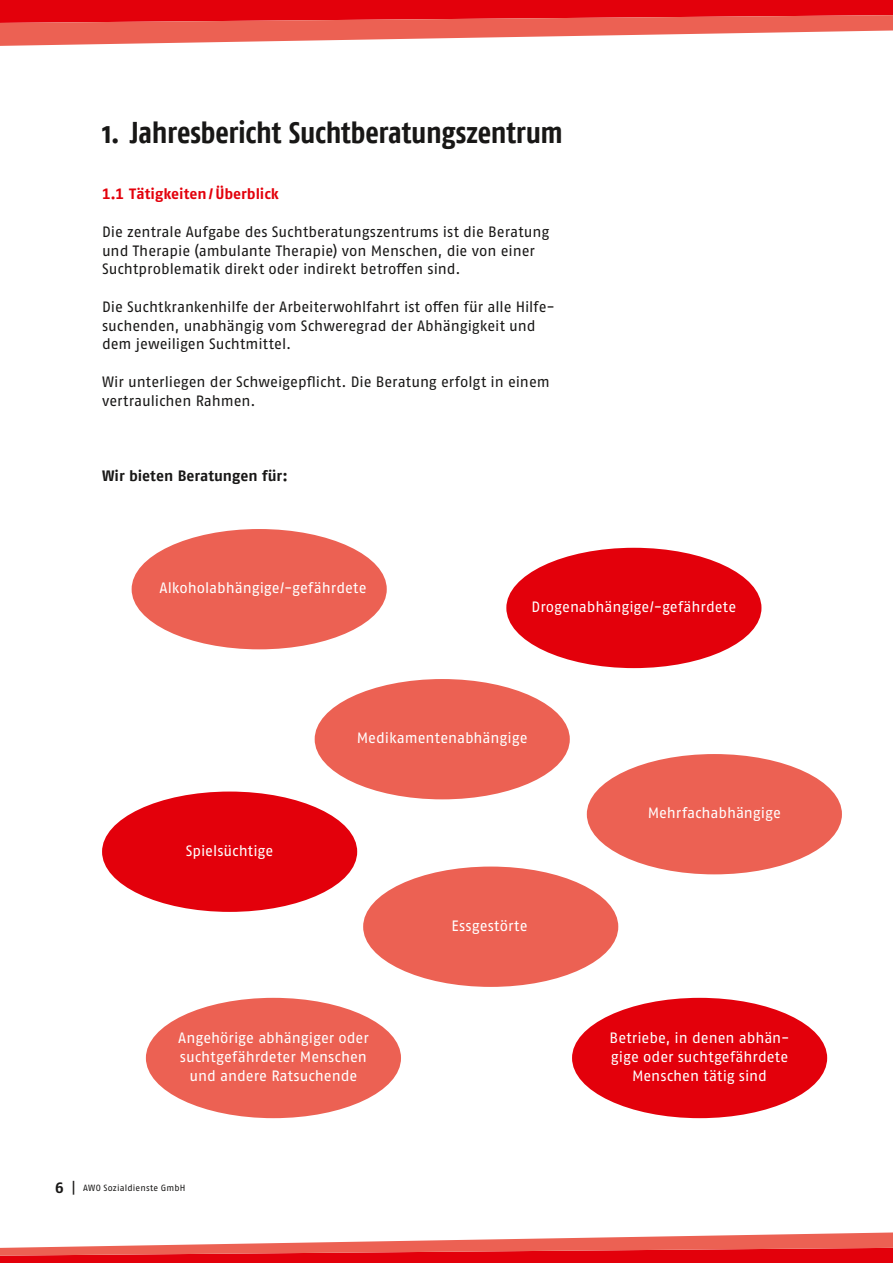
<style>
.page{position:relative;width:893px;height:1263px;background:#fff}
.page>*{position:absolute;margin:0;border:0;box-sizing:border-box;transform-origin:0 0}
.t1{font:700 30px "AWO Fago Cond";letter-spacing:-.01em;color:#181716}
.t2{font:15px/18.8px "Fago Pro";letter-spacing:-.005em;color:#181716}
.t3{font:15px/18.8px "Fago Pro";letter-spacing:-.005em;color:#fff;text-align:center}
.t4{font:700 15px "Fago Pro";color:#e3000b}
.t5{font:700 15px "AWO Fago Office";letter-spacing:-.005em;color:#181716}
.t6{font:15px "Fago Pro";letter-spacing:.015em;color:#fff}
.t7{font:9px "Fago Pro";letter-spacing:.015em;color:#181716}
.s1{font-weight:700;font-size:15px}
.s2{font-size:15px}
</style>
<div class="page">
<svg style="left:0;top:0;width:893px;height:46px"></svg>
<svg style="left:0;top:1232px;width:893px;height:31px"></svg>
<div style="left:132px;top:529px;width:255px;height:120px;background:#ec6153;border-radius:50%"></div>
<div style="left:506px;top:548px;width:255px;height:120px;background:#e3000b;border-radius:50%"></div>
<div style="left:315px;top:679px;width:255px;height:120px;background:#ec6153;border-radius:50%"></div>
<div style="left:102px;top:791px;width:255px;height:121px;background:#e3000b;border-radius:50%"></div>
<div style="left:363px;top:866px;width:255px;height:121px;background:#ec6153;border-radius:50%"></div>
<div style="left:146px;top:998px;width:255px;height:120px;background:#ec6153;border-radius:50%"></div>
<div style="left:572px;top:998px;width:255px;height:120px;background:#e3000b;border-radius:50%"></div>
<div style="left:587px;top:754px;width:255px;height:120px;background:#ec6153;border-radius:50%"></div>
<h1 class="t1" style="left:102px;top:115px;width:462px">1. Jahresbericht Suchtberatungszentrum</h1>
<p class="t4" style="left:102px;top:185px;width:178px">1.1 Tätigkeiten/Überblick</p>
<p class="t2" style="left:102px;top:222px;width:449px">Die zentrale Aufgabe des Suchtberatungszentrums ist die Beratung und Therapie (ambulante Therapie) von Menschen, die von einer<br>Suchtproblematik direkt oder indirekt betroffen sind.</p>
<p class="t2" style="left:102px;top:297px;width:452px">Die Suchtkrankenhilfe der Arbeiterwohlfahrt ist offen für alle Hilfe&shy;suchenden, unabhängig vom Schweregrad der Abhängigkeit und dem jeweiligen Suchtmittel.</p>
<p class="t2" style="left:102px;top:372px;width:449px">Wir unterliegen der Schweigepflicht. Die Beratung erfolgt in einem vertraulichen Rahmen.</p>
<p class="t5" style="left:102px;top:466px;width:187px">Wir bieten Beratungen für:</p>
<p class="t3" style="left:159px;top:578px;width:209px">Alkoholabhängige/-gefährdete</p>
<p class="t3" style="left:531px;top:597px;width:206px">Drogenabhängige/-gefährdete</p>
<p class="t3" style="left:186px;top:841px;width:89px">Spielsüchtige</p>
<p class="t3" style="left:357px;top:728px;width:172px">Medikamentenabhängige</p>
<p class="t6" style="left:452px;top:916px;width:78px">Essgestörte</p>
<p class="t3" style="left:648px;top:803px;width:135px">Mehrfachabhängige</p>
<p class="t3" style="left:178px;top:1028px;width:192px">Angehörige abhängiger oder suchtgefährdeter Menschen und andere Ratsuchende</p>
<p class="t3" style="left:610px;top:1028px;width:181px">Betriebe, in denen abhän&shy;gige oder suchtgefährdete<br>Menschen tätig sind</p>
<p class="t7" style="left:55px;top:1183px;width:132px"><span class="s1">6</span> <span class="s2">|</span> AWO Sozialdienste GmbH</p>
</div>
